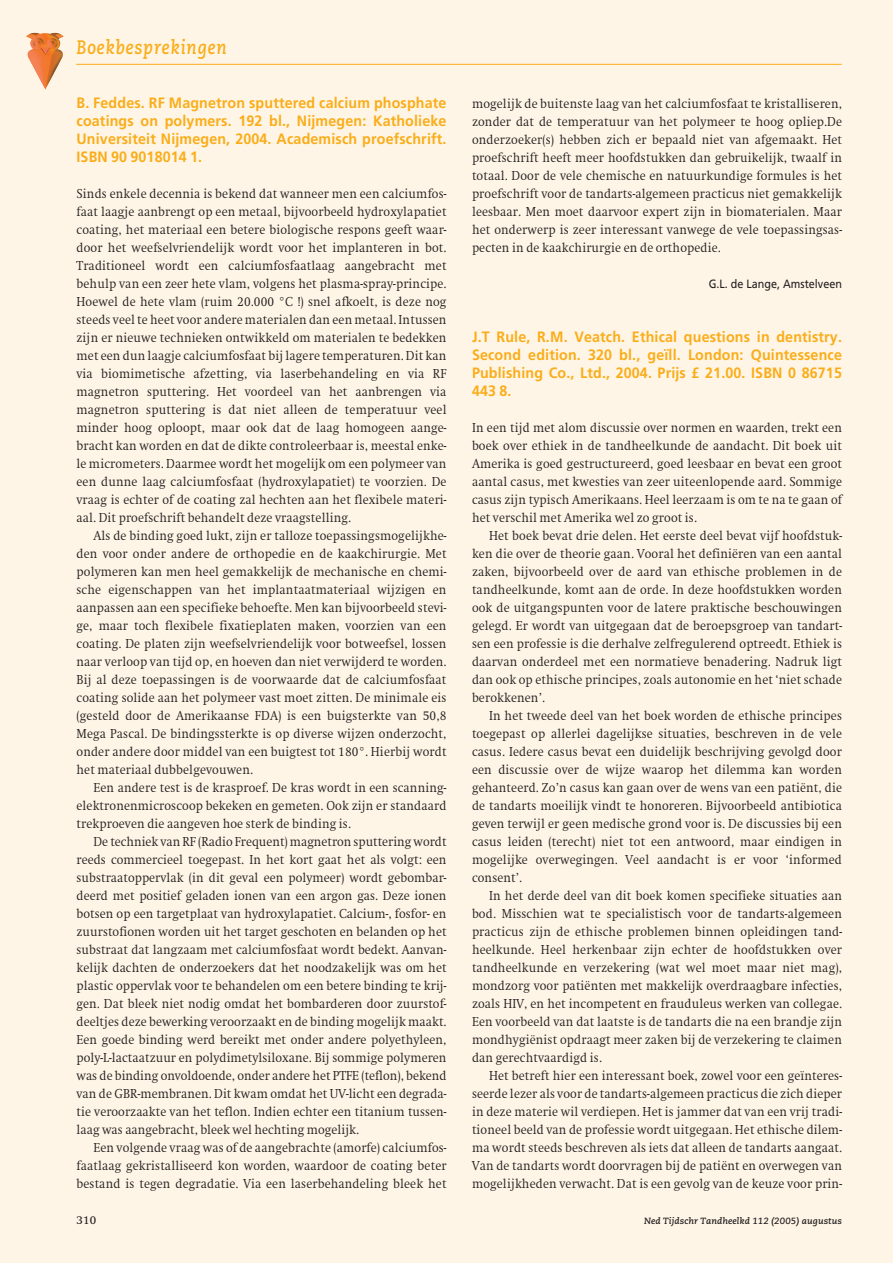
<style>
.page{position:relative;width:893px;height:1263px;background:#fef5e6}
.page>*{position:absolute;margin:0;border:0;box-sizing:border-box;transform-origin:0 0}
.t1{font:italic 700 19.5px "Caecilia";letter-spacing:.06em;color:#faad19;scale:.85 1}
.t2{font:700 15px/18px "Frutiger";letter-spacing:.01em;color:#faad19;text-align:justify;scale:.95 1}
.t3{font:300 13.5px/18px "Swift";letter-spacing:.01em;color:#231f20;text-align:justify;scale:.92 1}
.t4{font:12px "Frutiger";color:#231f20;scale:.9 1}
.t5{font:12px "Swift";color:#231f20}
.t6{font:italic 700 9px "Caecilia";letter-spacing:.01em;color:#231f20}
</style>
<div class="page">
<hr style="left:76px;top:64px;width:766px;height:1px;background:#faad19">
<img style="left:34px;top:33px;width:30px;height:54px">
<h1 class="t1" style="left:77px;top:39px;width:178px">Boekbesprekingen</h1>
<p class="t2" style="left:77px;top:95px;width:391px">B. Feddes. RF Magnetron sputtered calcium phosphate coatings on polymers. 192 bl., Nijmegen: Katholieke Universiteit Nijmegen, 2004. Academisch proefschrift.<br>ISBN 90 9018014 1.</p>
<p class="t3" style="left:77px;top:185px;width:404px">Sinds enkele decennia is bekend dat wanneer men een calciumfos&shy;faat laagje aanbrengt op een metaal, bijvoorbeeld hydroxylapatiet coating, het materiaal een betere biologische respons geeft waar&shy;door het weefselvriendelijk wordt voor het implanteren in bot.<br>Traditioneel wordt een calciumfosfaatlaag aangebracht met behulp van een zeer hete vlam, volgens het plasma-spray-principe.<br>Hoewel de hete vlam (ruim 20.000 °C !) snel afkoelt, is deze nog steeds veel te heet voor andere materialen dan een metaal. Intussen zijn er nieuwe technieken ontwikkeld om materialen te bedekken met een dun laagje calciumfosfaat bij lagere temperaturen. Dit kan via biomimetische afzetting, via laserbehandeling en via RF magnetron sputtering. Het voordeel van het aanbrengen via magnetron sputtering is dat niet alleen de temperatuur veel minder hoog oploopt, maar ook dat de laag homogeen aange&shy;bracht kan worden en dat de dikte controleerbaar is, meestal enke&shy;le micrometers. Daarmee wordt het mogelijk om een polymeer van een dunne laag calciumfosfaat (hydroxylapatiet) te voorzien. De vraag is echter of de coating zal hechten aan het flexibele materi&shy;aal. Dit proefschrift behandelt deze vraagstelling.</p>
<p class="t3" style="left:77px;top:527px;width:404px;text-indent:17px">Als de binding goed lukt, zijn er talloze toepassingsmogelijkhe&shy;den voor onder andere de orthopedie en de kaakchirurgie. Met polymeren kan men heel gemakkelijk de mechanische en chemi&shy;sche eigenschappen van het implantaatmateriaal wijzigen en aanpassen aan een specifieke behoefte. Men kan bijvoorbeeld stevi&shy;ge, maar toch flexibele fixatieplaten maken, voorzien van een coating. De platen zijn weefselvriendelijk voor botweefsel, lossen naar verloop van tijd op, en hoeven dan niet verwijderd te worden.<br>Bij al deze toepassingen is de voorwaarde dat de calciumfosfaat coating solide aan het polymeer vast moet zitten. De minimale eis (gesteld door de Amerikaanse FDA) is een buigsterkte van 50,8<br>Mega Pascal. De bindingssterkte is op diverse wijzen onderzocht, onder andere door middel van een buigtest tot 180°. Hierbij wordt het materiaal dubbelgevouwen.</p>
<p class="t3" style="left:77px;top:779px;width:404px;text-indent:17px">Een andere test is de krasproef. De kras wordt in een scanning&shy;elektronenmicroscoop bekeken en gemeten. Ook zijn er standaard trekproeven die aangeven hoe sterk de binding is.</p>
<p class="t3" style="left:77px;top:833px;width:404px;text-indent:17px">De techniek van RF (Radio Frequent) magnetron sputtering wordt reeds commercieel toegepast. In het kort gaat het als volgt: een substraatoppervlak (in dit geval een polymeer) wordt gebombar&shy;deerd met positief geladen ionen van een argon gas. Deze ionen botsen op een targetplaat van hydroxylapatiet. Calcium-, fosfor- en zuurstofionen worden uit het target geschoten en belanden op het substraat dat langzaam met calciumfosfaat wordt bedekt. Aanvan&shy;kelijk dachten de onderzoekers dat het noodzakelijk was om het plastic oppervlak voor te behandelen om een betere binding te krij&shy;gen. Dat bleek niet nodig omdat het bombarderen door zuurstof&shy;deeltjes deze bewerking veroorzaakt en de binding mogelijk maakt.<br>Een goede binding werd bereikt met onder andere polyethyleen, poly-L-lactaatzuur en polydimetylsiloxane. Bij sommige polymeren was de binding onvoldoende, onder andere het PTFE (teflon), bekend van de GBR-membranen. Dit kwam omdat het UV-licht een degrada&shy;tie veroorzaakte van het teflon. Indien echter een titanium tussen&shy;laag was aangebracht, bleek wel hechting mogelijk.</p>
<p class="t3" style="left:77px;top:1139px;width:404px;text-indent:17px">Een volgende vraag was of de aangebrachte (amorfe) calciumfos&shy;faatlaag gekristalliseerd kon worden, waardoor de coating beter bestand is tegen degradatie. Via een laserbehandeling bleek het</p>
<p class="t3" style="left:472px;top:95px;width:404px">mogelijk de buitenste laag van het calciumfosfaat te kristalliseren, zonder dat de temperatuur van het polymeer te hoog opliep.De onderzoeker(s) hebben zich er bepaald niet van afgemaakt. Het proefschrift heeft meer hoofdstukken dan gebruikelijk, twaalf in totaal. Door de vele chemische en natuurkundige formules is het proefschrift voor de tandarts-algemeen practicus niet gemakkelijk leesbaar. Men moet daarvoor expert zijn in biomaterialen. Maar het onderwerp is zeer interessant vanwege de vele toepassingsas&shy;pecten in de kaakchirurgie en de orthopedie.</p>
<p class="t4" style="left:709px;top:279px;width:150px">G.L. de Lange, Amstelveen</p>
<p class="t2" style="left:472px;top:329px;width:391px">J.T Rule, R.M. Veatch. Ethical questions in dentistry.<br>Second edition. 320 bl., geïll. London: Quintessence Publishing Co., Ltd., 2004. Prijs £ 21.00. ISBN 0 86715<br>443 8.</p>
<p class="t3" style="left:472px;top:419px;width:404px">In een tijd met alom discussie over normen en waarden, trekt een boek over ethiek in de tandheelkunde de aandacht. Dit boek uit Amerika is goed gestructureerd, goed leesbaar en bevat een groot aantal casus, met kwesties van zeer uiteenlopende aard. Sommige casus zijn typisch Amerikaans. Heel leerzaam is om te na te gaan of het verschil met Amerika wel zo groot is.</p>
<p class="t3" style="left:472px;top:527px;width:404px;text-indent:17px">Het boek bevat drie delen. Het eerste deel bevat vijf hoofdstuk&shy;ken die over de theorie gaan. Vooral het definiëren van een aantal zaken, bijvoorbeeld over de aard van ethische problemen in de tandheelkunde, komt aan de orde. In deze hoofdstukken worden ook de uitgangspunten voor de latere praktische beschouwingen gelegd. Er wordt van uitgegaan dat de beroepsgroep van tandart&shy;sen een professie is die derhalve zelfregulerend optreedt. Ethiek is daarvan onderdeel met een normatieve benadering. Nadruk ligt dan ook op ethische principes, zoals autonomie en het ‘niet schade berokkenen’.</p>
<p class="t3" style="left:472px;top:707px;width:404px;text-indent:17px">In het tweede deel van het boek worden de ethische principes toegepast op allerlei dagelijkse situaties, beschreven in de vele casus. Iedere casus bevat een duidelijk beschrijving gevolgd door een discussie over de wijze waarop het dilemma kan worden gehanteerd. Zo’n casus kan gaan over de wens van een patiënt, die de tandarts moeilijk vindt te honoreren. Bijvoorbeeld antibiotica geven terwijl er geen medische grond voor is. De discussies bij een casus leiden (terecht) niet tot een antwoord, maar eindigen in mogelijke overwegingen. Veel aandacht is er voor ‘informed consent’.</p>
<p class="t3" style="left:472px;top:887px;width:404px;text-indent:17px">In het derde deel van dit boek komen specifieke situaties aan bod. Misschien wat te specialistisch voor de tandarts-algemeen practicus zijn de ethische problemen binnen opleidingen tand&shy;heelkunde. Heel herkenbaar zijn echter de hoofdstukken over tandheelkunde en verzekering (wat wel moet maar niet mag), mondzorg voor patiënten met makkelijk overdraagbare infecties, zoals HIV, en het incompetent en frauduleus werken van collegae.<br>Een voorbeeld van dat laatste is de tandarts die na een brandje zijn mondhygiënist opdraagt meer zaken bij de verzekering te claimen dan gerechtvaardigd is.</p>
<p class="t3" style="left:472px;top:1067px;width:404px;text-indent:17px">Het betreft hier een interessant boek, zowel voor een geïnteres&shy;seerde lezer als voor de tandarts-algemeen practicus die zich dieper in deze materie wil verdiepen. Het is jammer dat van een vrij tradi&shy;tioneel beeld van de professie wordt uitgegaan. Het ethische dilem&shy;ma wordt steeds beschreven als iets dat alleen de tandarts aangaat.<br>Van de tandarts wordt doorvragen bij de patiënt en overwegen van mogelijkheden verwacht. Dat is een gevolg van de keuze voor prin-</p>
<p class="t5" style="left:77px;top:1215px;width:21px">310</p>
<p class="t6" style="left:644px;top:1217px;width:199px">Ned Tijdschr Tandheelkd 112 (2005) augustus</p>
</div>
